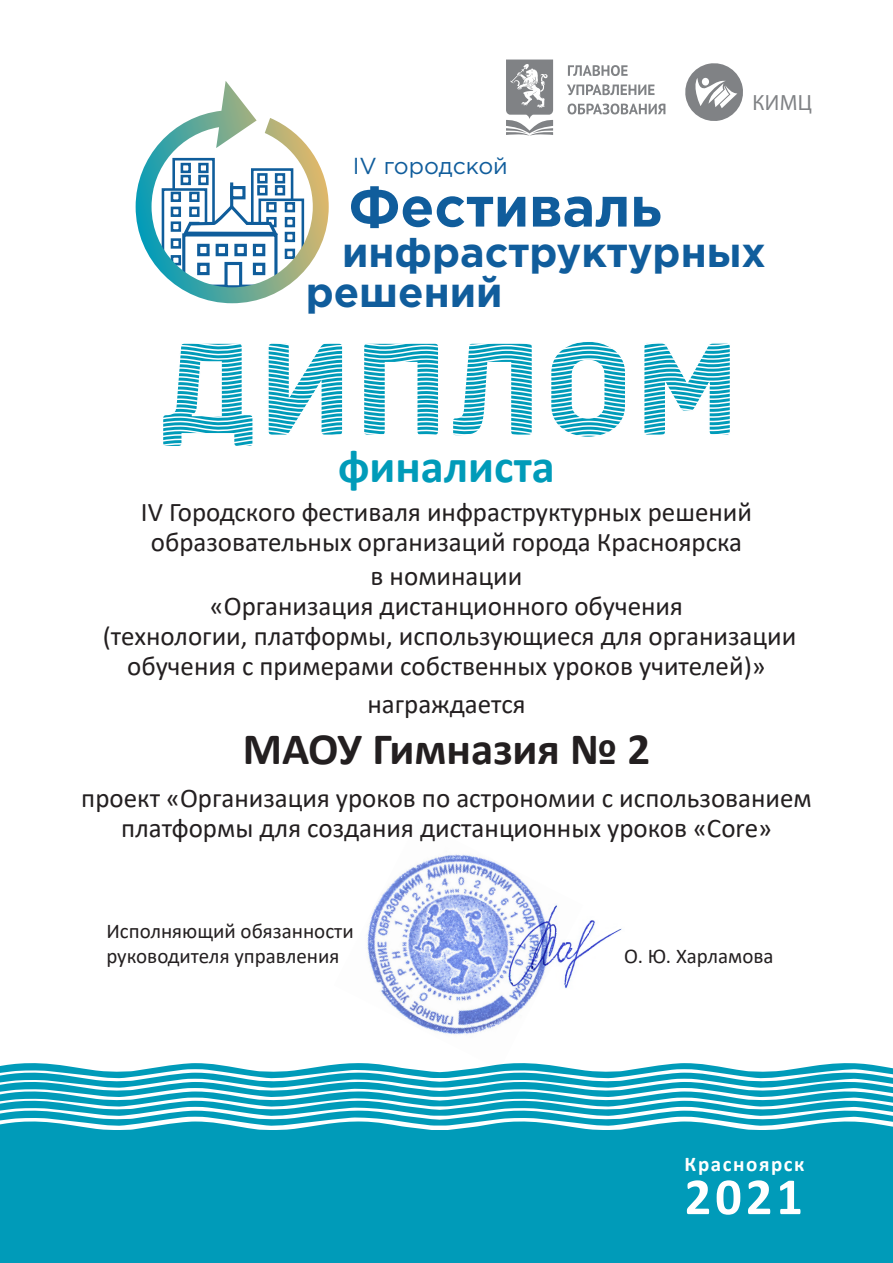
<style>
.page{position:relative;width:893px;height:1263px;background:#fff}
.page>*{position:absolute;margin:0;border:0;box-sizing:border-box;transform-origin:0 0}
.t1{font:700 55.5px "Gotham Pro";color:#105d9c}
.t2{font:700 52.5px "Calibri";color:#fff}
.за_что{font:700 46.5px "Calibri";color:#009bb9}
.ОУ{font:700 45px "Calibri";color:#231f20}
.t3{font:700 41.55px/40.2px "Gotham Pro";color:#105d9c}
.за_что-2{font:27px/30px "Calibri";color:#231f20;text-align:center}
.t4{font:23.1px "Gotham Pro";color:#105d9c}
.t5{font:22.05px "Myriad Pro";color:#808285}
.t6{font:21px/25.2px "Calibri";color:#231f20}
.t7{font:700 21px "Calibri";letter-spacing:.075em;color:#fff}
</style>
<div class="page">
<svg style="left:136px;top:81px;width:193px;height:222px"></svg>
<div style="left:0;top:1130px;width:893px;height:133px;background:#009bb9"></div>
<svg style="left:0;top:1063px;width:893px;height:67px"></svg>
<svg style="left:163px;top:342px;width:567px;height:104px"></svg>
<svg style="left:568px;top:65px;width:60px;height:11px"></svg>
<svg style="left:567px;top:84px;width:87px;height:11px"></svg>
<svg style="left:568px;top:104px;width:97px;height:10px"></svg>
<svg style="left:506px;top:60px;width:47px;height:76px"></svg>
<svg style="left:685px;top:63px;width:58px;height:58px"></svg>
<div style="left:702px;top:78px;width:7px;height:8px;background:#fff;border-radius:50%"></div>
<img style="left:334px;top:854px;width:249px;height:215px">
<img style="left:502px;top:904px;width:120px;height:86px">
<p class="t4" style="left:353px;top:154px;width:157px">IV городской</p>
<p class="t5" style="left:752px;top:90px;width:61px">КИМЦ</p>
<h1 class="t1" style="left:349px;top:175px;width:314px">Фестиваль</h1>
<h3 class="t3" style="left:306px;top:231px;width:462px;text-indent:36px">инфраструктурных решений</h3>
<p class="за_что" style="left:338px;top:434px;width:218px">финалиста</p>
<p class="за_что-2" style="left:141px;top:496px;width:613px">IV Городского фестиваля инфраструктурных решений образовательных организаций города Красноярска</p>
<p class="за_что-2" style="left:371px;top:560px;width:153px">в номинации</p>
<p class="за_что-2" style="left:103px;top:590px;width:695px">«Организация дистанционного обучения<br>(технологии, платформы, использующиеся для организации обучения с примерами собственных уроков учителей)»</p>
<p class="за_что-2" style="left:367px;top:689px;width:160px">награждается</p>
<p class="ОУ" style="left:243px;top:717px;width:409px">МАОУ Гимназия № 2</p>
<p class="за_что-2" style="left:81px;top:782px;width:732px">проект «Организация уроков по астрономии с использованием платформы для создания дистанционных уроков «Core»</p>
<p class="t6" style="left:106px;top:918px;width:249px">Исполняющий обязанности руководителя управления</p>
<p class="t6" style="left:624px;top:943px;width:151px">О. Ю. Харламова</p>
<p class="t7" style="left:685px;top:1149px;width:122px">Красноярск</p>
<h2 class="t2" style="left:685px;top:1159px;width:120px">2021</h2>
</div>
